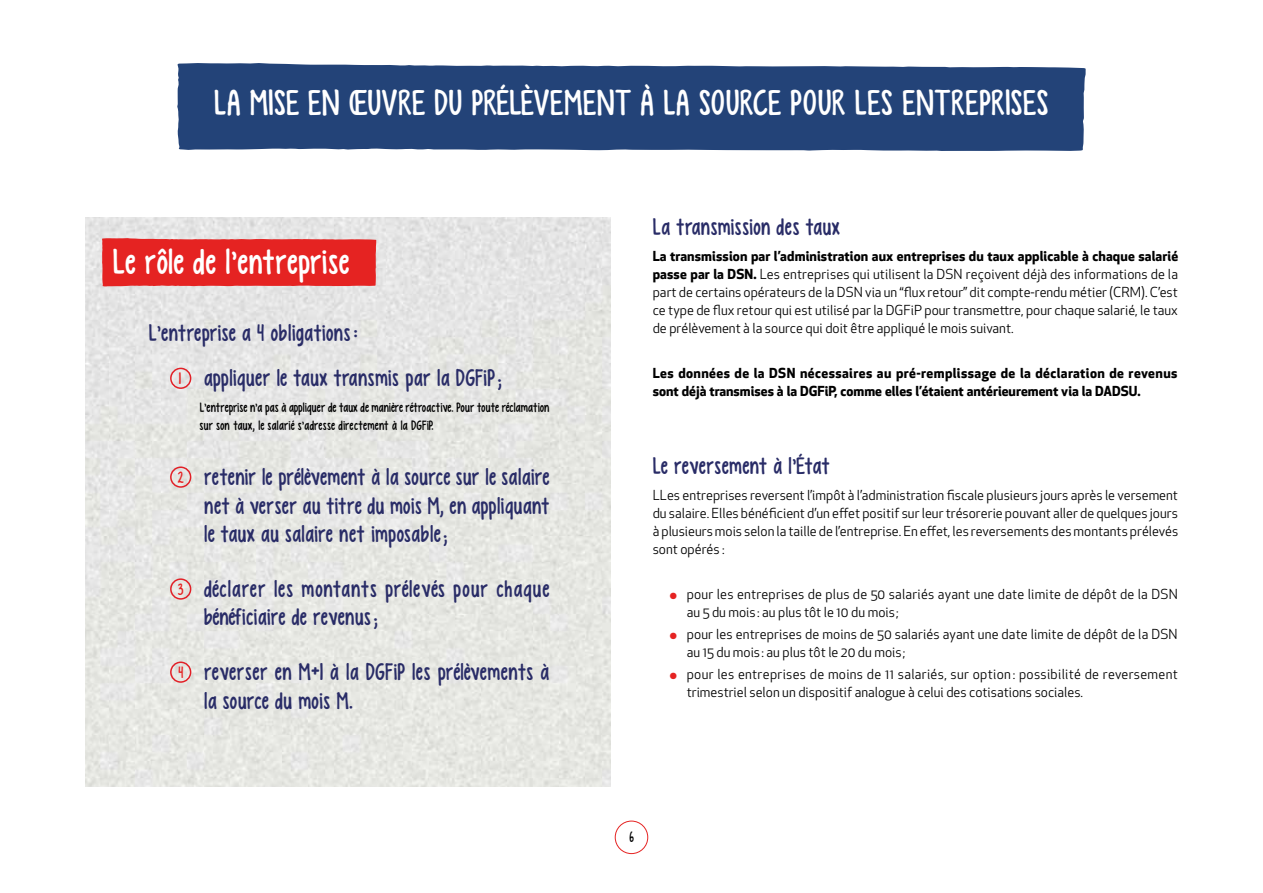
<style>
.page{position:relative;width:1263px;height:893px;background:#fff}
.page>*{position:absolute;margin:0;border:0;box-sizing:border-box;transform-origin:0 0}
.t1{font:36px "KG Empireof Dirt";letter-spacing:.025em;color:#fff}
.t2{font:24px/28.8px "KG Empireof Dirt";letter-spacing:.02em;color:#292c67}
.t3{font:15px "KG Empireof Dirt";color:#000}
.t4{font:13.5px/18px "Apex New";color:#000}
.t5{font:700 13.5px/18px "Apex New";letter-spacing:.005em;color:#000}
.t6{font:13.5px/18px "KG Empireof Dirt";letter-spacing:.01em;color:#000}
.s1{font-size:16.5px;color:#e52322}
.s2{font-weight:700}
.s3{color:#e52322}
</style>
<div class="page">
<img style="left:85px;top:218px;width:525px;height:569px">
<div style="left:615px;top:821px;width:33px;height:33px;border:1px solid #e52322;border-radius:50%"></div>
<div style="left:177px;top:63px;width:909px;height:88px;background:#234378"></div>
<svg style="left:102px;top:238px;width:274px;height:49px;background:#e42c2b"></svg>
<div style="left:170px;top:368px;width:21px;height:21px;border:2px solid #e22027;border-radius:50%"></div>
<div style="left:170px;top:466px;width:21px;height:22px;border:2px solid #e22027;border-radius:50%"></div>
<div style="left:170px;top:578px;width:21px;height:22px;border:2px solid #e22027;border-radius:50%"></div>
<div style="left:170px;top:661px;width:21px;height:22px;border:2px solid #e22027;border-radius:50%"></div>
<h1 class="t1" style="left:214px;top:83px;width:836px">LA MISE EN ŒUVRE DU PRÉLÈVEMENT À LA SOURCE POUR LES ENTREPRISES</h1>
<h1 class="t1" style="left:113px;top:241px;width:238px">Le rôle de l’entreprise</h1>
<h2 class="t2" style="left:179px;top:310px;width:325px;line-height:45.2px;text-indent:-30px">L’entreprise a 4 obligations:<br><span class="s1">1</span> appliquer le taux transmis par la DGFiP;</h2>
<p class="t6" style="left:200px;top:399px;width:351px">L’entreprise n’a pas à appliquer de taux de manière rétroactive. Pour toute réclamation sur son taux, le salarié s’adresse directement à la DGFiP.</p>
<h2 class="t2" style="left:204px;top:462px;width:346px;text-align:justify;text-indent:-26px"><span class="s1">2</span> retenir le prélèvement à la source sur le salaire net à verser au titre du mois M, en appliquant le taux au salaire net imposable;</h2>
<h2 class="t2" style="left:204px;top:574px;width:346px;text-indent:-26px"><span class="s1">3</span> déclarer les montants prélevés pour chaque bénéficiaire de revenus;</h2>
<h2 class="t2" style="left:204px;top:657px;width:346px;text-indent:-26px"><span class="s1">4</span> reverser en M+1 à la DGFiP les prélèvements à la source du mois M.</h2>
<h2 class="t2" style="left:653px;top:212px;width:188px">La transmission des taux</h2>
<p class="t4" style="left:653px;top:248px;width:527px;text-align:justify"><span class="s2">La transmission par l’administration aux entreprises du taux applicable à chaque salarié passe par la DSN.</span> Les entreprises qui utilisent la DSN reçoivent déjà des informations de la part de certains opérateurs de la DSN via un “flux retour” dit compte-rendu métier (CRM). C’est ce type de flux retour qui est utilisé par la DGFiP pour transmettre, pour chaque salarié, le taux de prélèvement à la source qui doit être appliqué le mois suivant.</p>
<p class="t5" style="left:653px;top:363px;width:526px">Les données de la DSN nécessaires au pré-remplissage de la déclaration de revenus sont déjà transmises à la DGFiP, comme elles l’étaient antérieurement via la DADSU.</p>
<h2 class="t2" style="left:653px;top:451px;width:178px">Le reversement à l’État</h2>
<p class="t4" style="left:653px;top:486px;width:527px;text-align:justify">LLes entreprises reversent l’impôt à l’administration fiscale plusieurs jours après le versement du salaire. Elles bénéficient d’un effet positif sur leur trésorerie pouvant aller de quelques jours à plusieurs mois selon la taille de l’entreprise. En effet, les reversements des montants prélevés sont opérés :</p>
<p class="t4" style="left:687px;top:585px;width:492px;text-indent:-17px"><span class="s3">●</span> pour les entreprises de plus de 50 salariés ayant une date limite de dépôt de la DSN au 5 du mois : au plus tôt le 10 du mois ;</p>
<p class="t4" style="left:687px;top:625px;width:492px;text-indent:-17px"><span class="s3">●</span> pour les entreprises de moins de 50 salariés ayant une date limite de dépôt de la DSN au 15 du mois : au plus tôt le 20 du mois ;</p>
<p class="t4" style="left:687px;top:665px;width:493px;text-indent:-17px"><span class="s3">●</span> pour les entreprises de moins de 11 salariés, sur option : possibilité de reversement trimestriel selon un dispositif analogue à celui des cotisations sociales.</p>
<p class="t3" style="left:629px;top:828px;width:6px">6</p>
</div>
